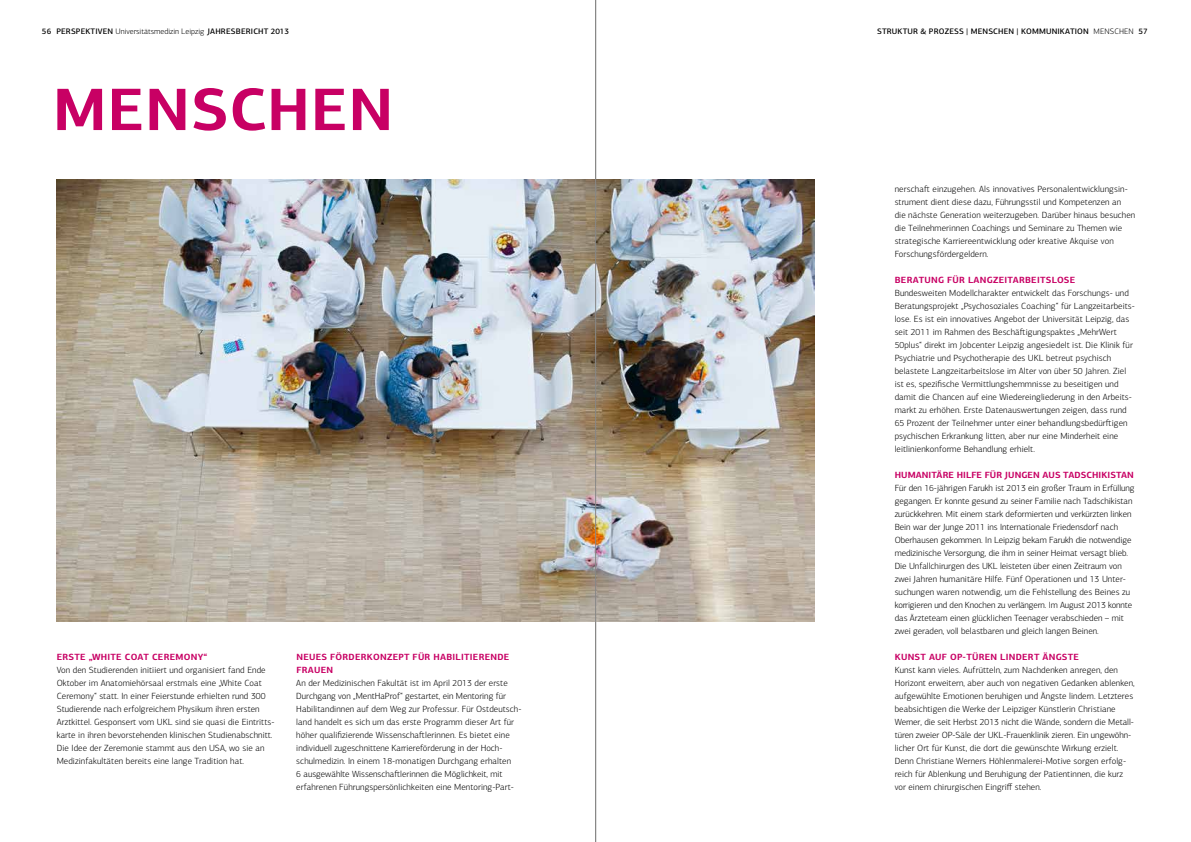
<style>
.page{position:relative;width:1191px;height:842px;background:#fff}
.page>*{position:absolute;margin:0;border:0;box-sizing:border-box;transform-origin:0 0}
.t1{font:700 60px "PF Agora Sans Pro";letter-spacing:.02em;color:#c80064}
.t2{font:300 9px/13px "PF Agora Sans Pro";letter-spacing:.01em;color:#000}
.t3{font:700 9px/13px "PF Agora Sans Pro";letter-spacing:.03em;color:#c80064}
.t4{font:700 9px "PF Agora Sans Pro";letter-spacing:.01em;color:#c80064}
.t5{font:500 8px "PF Agora Sans Pro";letter-spacing:.02em;color:#000}
.s1{font-weight:300}
</style>
<div class="page">
<img style="left:57px;top:179px;width:757px;height:442px">
<hr style="left:595px;top:0;width:1px;height:842px;background:#878786">
<p class="t5" style="left:42px;top:27px;width:249px">56 PERSPEKTIVEN <span class="s1">Universitätsmedizin Leipzig</span> JAHRESBERICHT 2013</p>
<p class="t5" style="left:877px;top:27px;width:272px">STRUKTUR &amp; PROZESS | MENSCHEN | KOMMUNIKATION <span class="s1">MENSCHEN</span> 57</p>
<h1 class="t1" style="left:53px;top:71px;width:341px">MENSCHEN</h1>
<p class="t3" style="left:57px;top:650px;width:152px">ERSTE „WHITE COAT CEREMONY“</p>
<p class="t2" style="left:57px;top:664px;width:219px">Von den Studierenden initiiert und organisiert fand Ende Oktober im Anatomiehörsaal erstmals eine „White Coat Ceremony“ statt. In einer Feierstunde erhielten rund 300<br>Studierende nach erfolgreichem Physikum ihren ersten Arztkittel. Gesponsert vom UKL sind sie quasi die Eintritts&shy;karte in ihren bevorstehenden klinischen Studienabschnitt.<br>Die Idee der Zeremonie stammt aus den USA, wo sie an Medizinfakultäten bereits eine lange Tradition hat.</p>
<p class="t3" style="left:296px;top:650px;width:214px">NEUES FÖRDERKONZEPT FÜR HABILITIERENDE<br>FRAUEN</p>
<p class="t2" style="left:296px;top:677px;width:227px">An der Medizinischen Fakultät ist im April 2013 der erste Durchgang von „MentHaProf“ gestartet, ein Mentoring für Habilitandinnen auf dem Weg zur Professur. Für Ostdeutsch&shy;land handelt es sich um das erste Programm dieser Art für höher qualifizierende Wissenschaftlerinnen. Es bietet eine individuell zugeschnittene Karriereförderung in der Hoch&shy;schulmedizin. In einem 18-monatigen Durchgang erhalten<br>6 ausgewählte Wissenschaftlerinnen die Möglichkeit, mit erfahrenen Führungspersönlichkeiten eine Mentoring-Part-</p>
<p class="t2" style="left:894px;top:183px;width:242px">nerschaft einzugehen. Als innovatives Personalentwicklungsin&shy;strument dient diese dazu, Führungsstil und Kompetenzen an<br>die nächste Generation weiterzugeben. Darüber hinaus besuchen die Teilnehmerinnen Coachings und Seminare zu Themen wie strategische Karriereentwicklung oder kreative Akquise von Forschungsfördergeldern.</p>
<p class="t3" style="left:894px;top:273px;width:182px">BERATUNG FÜR LANGZEITARBEITSLOSE</p>
<p class="t2" style="left:894px;top:287px;width:242px">Bundesweiten Modellcharakter entwickelt das Forschungs- und Beratungsprojekt „Psychosoziales Coaching“ für Langzeitarbeits&shy;lose. Es ist ein innovatives Angebot der Universität Leipzig, das seit 2011 im Rahmen des Beschäftigungspaktes „MehrWert 50plus“ direkt im Jobcenter Leipzig angesiedelt ist. Die Klinik für Psychiatrie und Psychotherapie des UKL betreut psychisch belastete Langzeitarbeitslose im Alter von über 50 Jahren. Ziel ist es, spezifische Vermittlungshemmnisse zu beseitigen und damit die Chancen auf eine Wiedereingliederung in den Arbeits&shy;markt zu erhöhen. Erste Datenauswertungen zeigen, dass rund 65 Prozent der Teilnehmer unter einer behandlungsbedürftigen psychischen Erkrankung litten, aber nur eine Minderheit eine leitlinienkonforme Behandlung erhielt.</p>
<p class="t4" style="left:894px;top:469px;width:241px">HUMANITÄRE HILFE FÜR JUNGEN AUS TADSCHIKISTAN</p>
<p class="t2" style="left:894px;top:481px;width:241px">Für den 16-jährigen Farukh ist 2013 ein großer Traum in Erfüllung gegangen. Er konnte gesund zu seiner Familie nach Tadschikistan zurückkehren. Mit einem stark deformierten und verkürzten linken Bein war der Junge 2011 ins Internationale Friedensdorf nach Oberhausen gekommen. In Leipzig bekam Farukh die notwendige medizinische Versorgung, die ihm in seiner Heimat versagt blieb.<br>Die Unfallchirurgen des UKL leisteten über einen Zeitraum von zwei Jahren humanitäre Hilfe. Fünf Operationen und 13 Unter&shy;suchungen waren notwendig, um die Fehlstellung des Beines zu korrigieren und den Knochen zu verlängern. Im August 2013 konnte das Ärzteteam einen glücklichen Teenager verabschieden – mit zwei geraden, voll belastbaren und gleich langen Beinen.</p>
<p class="t3" style="left:894px;top:650px;width:186px">KUNST AUF OP-TÜREN LINDERT ÄNGSTE</p>
<p class="t2" style="left:894px;top:663px;width:242px">Kunst kann vieles. Aufrütteln, zum Nachdenken anregen, den Horizont erweitern, aber auch von negativen Gedanken ablenken, aufgewühlte Emotionen beruhigen und Ängste lindern. Letzteres beabsichtigen die Werke der Leipziger Künstlerin Christiane Werner, die seit Herbst 2013 nicht die Wände, sondern die Metall&shy;türen zweier OP-Säle der UKL-Frauenklinik zieren. Ein ungewöhn&shy;licher Ort für Kunst, die dort die gewünschte Wirkung erzielt.<br>Denn Christiane Werners Höhlenmalerei-Motive sorgen erfolg&shy;reich für Ablenkung und Beruhigung der Patientinnen, die kurz vor einem chirurgischen Eingriff stehen.</p>
</div>
